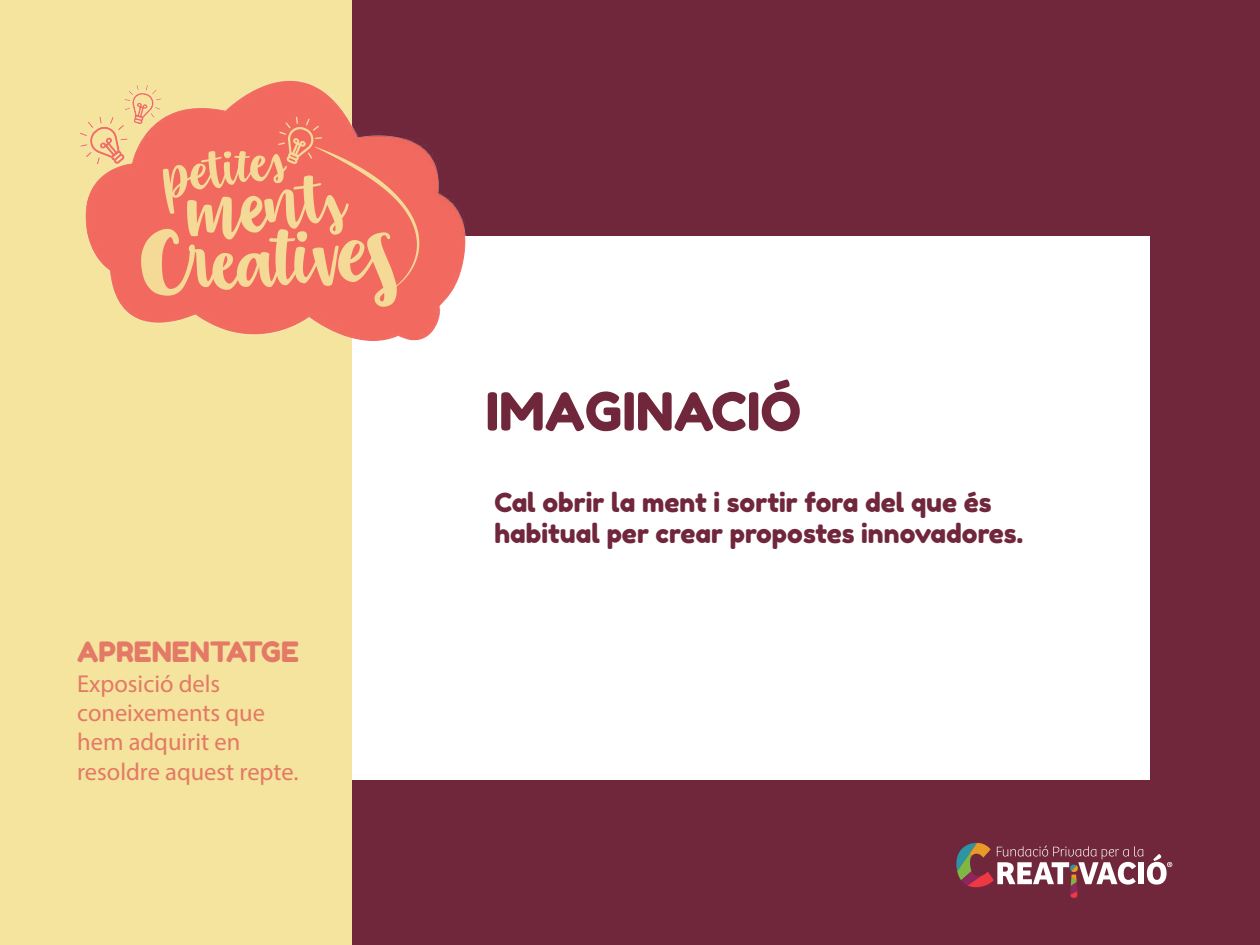
<style>
.page{position:relative;width:1260px;height:945px;background:#70273c}
.page>*{position:absolute;margin:0;border:0;box-sizing:border-box;transform-origin:0 0}
.t1{font:52.5px "Fredoka One";color:#70273c}
.t2{font:28px "Fredoka One";color:#e37966}
.t3{font:26.25px/31.5px "Fredoka One";color:#70273c}
.t4{font:24.5px/29.4px "Myriad Pro";color:#e37966}
</style>
<div class="page">
<svg style="left:956px;top:843px;width:216px;height:55px"></svg>
<div style="left:326px;top:236px;width:824px;height:544px;background:#fff"></div>
<div style="left:0;top:0;width:352px;height:945px;background:#f4e49d"></div>
<img style="left:79px;top:80px;width:387px;height:261px">
<p class="t2" style="left:77px;top:635px;width:223px">APRENENTATGE</p>
<p class="t4" style="left:77px;top:668px;width:223px">Exposició dels coneixements que hem adquirit en resoldre aquest repte.</p>
<h1 class="t1" style="left:486px;top:380px;width:317px">IMAGINACIÓ</h1>
<p class="t3" style="left:494px;top:486px;width:530px">Cal obrir la ment i sortir fora del que és habitual per crear propostes innovadores.</p>
</div>
